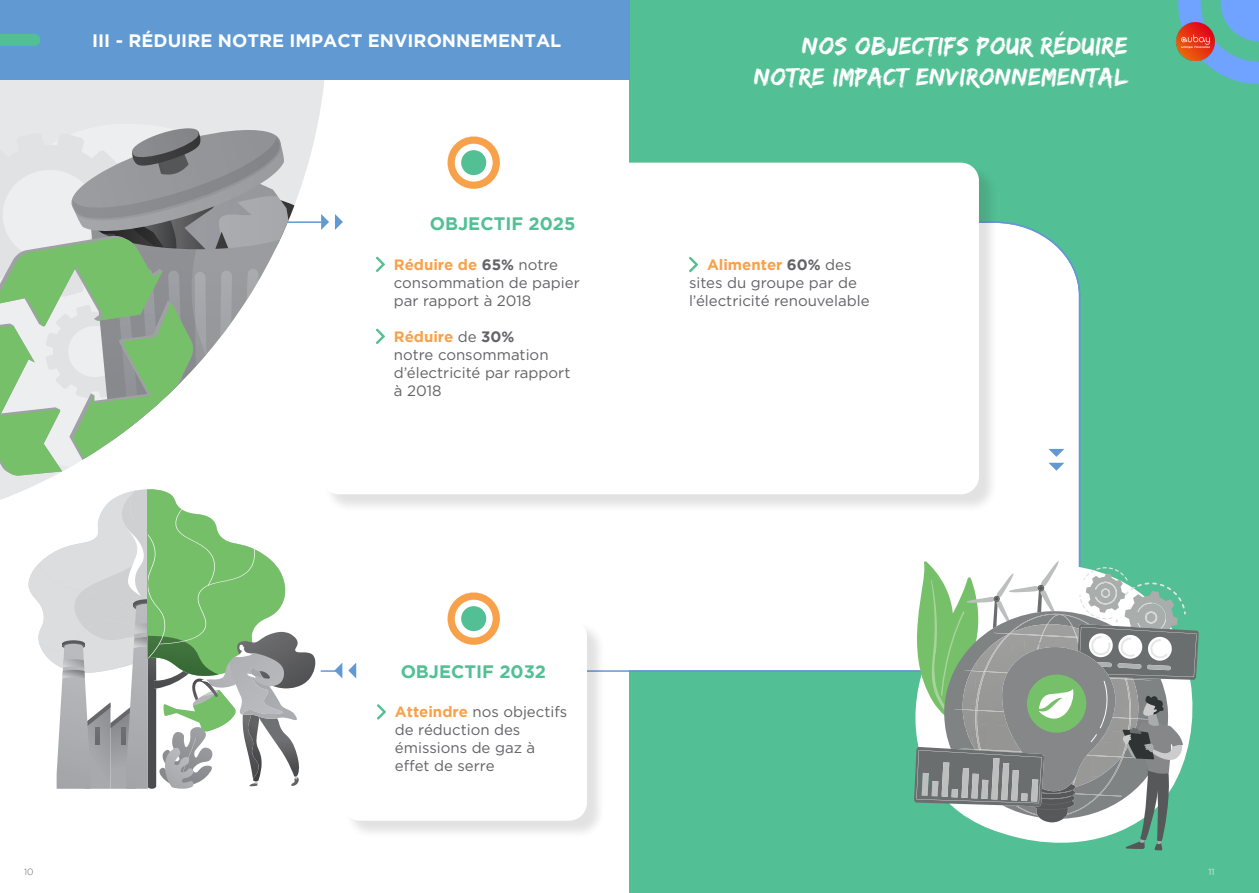
<style>
.page{position:relative;width:1259px;height:893px;background:#fff}
.page>*{position:absolute;margin:0;border:0;box-sizing:border-box;transform-origin:0 0}
.t1{font:25.5px/30.6px "Edo";letter-spacing:.02em;color:#fff;text-align:right}
.t2{font:700 18px "Gotham";color:#fff}
.t3{font:700 18px "Gotham";color:#52bf94}
.t4{font:15px/18px "Gotham";color:#636366}
.t5{font:300 9px "Gotham";color:#636366}
.t6{font:300 9px "Gotham";color:#fff}
.s1{font-weight:700;color:#f8a14b}
.s2{font-weight:700}
</style>
<div class="page">
<div style="left:629px;top:0;width:630px;height:893px;background:#52bf94"></div>
<div style="left:455px;top:221px;width:626px;height:451px;background:#fff"></div>
<div style="left:0;top:80px;width:324px;height:48px;background:#e6e7e9"></div>
<div style="left:323px;top:165px;width:674px;height:348px;background:#231f20;opacity:.13"></div>
<div style="left:321px;top:163px;width:658px;height:331px;background:#fff;border-radius:18px"></div>
<svg style="left:376px;top:257px;width:9px;height:15px"></svg>
<svg style="left:376px;top:329px;width:9px;height:15px"></svg>
<div style="left:461px;top:150px;width:25px;height:25px;background:#52bf94;border-radius:50%"></div>
<div style="left:447px;top:136px;width:53px;height:53px;border:7px solid #f8a14b;border-radius:50%"></div>
<div style="left:344px;top:621px;width:261px;height:219px;background:#231f20;opacity:.13"></div>
<div style="left:342px;top:619px;width:245px;height:202px;background:#fff;border-radius:18px"></div>
<svg style="left:377px;top:704px;width:9px;height:16px"></svg>
<div style="left:461px;top:606px;width:25px;height:25px;background:#52bf94;border-radius:50%"></div>
<div style="left:447px;top:592px;width:53px;height:53px;border:7px solid #f8a14b;border-radius:50%"></div>
<svg style="left:900px;top:561px;width:298px;height:289px"></svg>
<svg style="left:0;top:128px;width:356px;height:661px"></svg>
<svg style="left:1048px;top:463px;width:16px;height:8px"></svg>
<svg style="left:1048px;top:449px;width:16px;height:8px"></svg>
<svg style="left:1178px;top:0;width:81px;height:84px"></svg>
<img style="left:1176px;top:23px;width:53px;height:38px">
<svg style="left:689px;top:257px;width:9px;height:15px"></svg>
<div style="left:0;top:0;width:629px;height:80px;background:#619ad2"></div>
<svg style="left:0;top:34px;width:41px;height:12px"></svg>
<p class="t2" style="left:92px;top:30px;width:471px">III - RÉDUIRE NOTRE IMPACT ENVIRONNEMENTAL</p>
<p class="t3" style="left:430px;top:214px;width:147px">OBJECTIF 2025</p>
<p class="t4" style="left:394px;top:255px;width:187px"><span class="s1">Réduire de</span> <span class="s2">65%</span> notre consommation de papier par rapport à 2018</p>
<p class="t4" style="left:394px;top:327px;width:178px"><span class="s1">Réduire</span> de <span class="s2">30%<br></span>notre consommation d’électricité par rapport à 2018</p>
<p class="t5" style="left:24px;top:867px;width:11px">10</p>
<p class="t3" style="left:401px;top:661px;width:147px">OBJECTIF 2032</p>
<p class="t4" style="left:395px;top:703px;width:174px"><span class="s1">Atteindre</span> nos objectifs de réduction des émissions de gaz à effet de serre</p>
<p class="t1" style="left:754px;top:30px;width:375px">NOS OBJECTIFS POUR RÉDUIRE<br>NOTRE IMPACT ENVIRONNEMENTAL</p>
<p class="t4" style="left:689px;top:255px;width:182px;text-indent:18px"><span class="s1">Alimenter</span> <span class="s2">60%</span> des sites du groupe par de l’électricité renouvelable</p>
<p class="t6" style="left:1208px;top:867px;width:8px">11</p>
</div>
